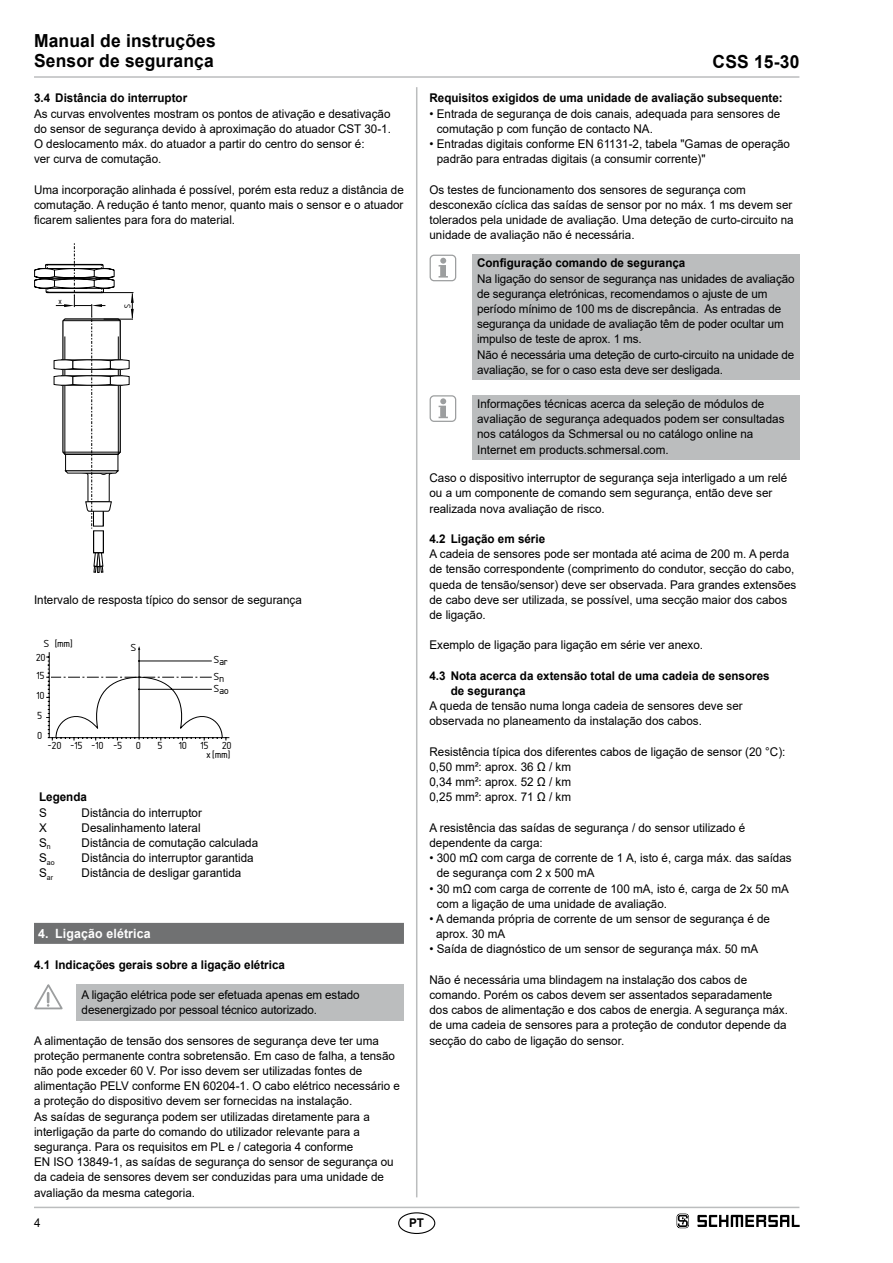
<style>
.page{position:relative;width:893px;height:1263px;background:#fff}
.page>*{position:absolute;margin:0;border:0;box-sizing:border-box;transform-origin:0 0}
.t1{font:700 18px/20.2px "Arial";letter-spacing:.01em;color:#000}
.t2{font:16.05px/15.8px "Isonorm 3098";color:#000;scale:1.08 1}
.t3{font:13.5px "Isonorm 3098";color:#000}
.t4{font:700 12.75px "Arial";letter-spacing:.01em;color:#fff}
.t5{font:12px/15.1px "Arial";color:#000}
.t6{font:700 12px/15.1px "Arial";color:#000}
.t7{font:7.2px "Arial";color:#000}
</style>
<div class="page">
<hr style="left:34px;top:1207px;width:765px;height:1px;background:#bbbdbe">
<hr style="left:34px;top:76px;width:765px;height:2px;background:#bbbdbe">
<hr style="left:416px;top:87px;width:1px;height:1110px;background:#bbbdbe">
<div style="left:398px;top:1212px;width:37px;height:22px;border:1px solid #000;border-radius:50%"></div>
<div style="left:34px;top:923px;width:370px;height:21px;background:#707172"></div>
<svg style="left:34px;top:243px;width:100px;height:330px"></svg>
<hr style="left:49px;top:652px;width:1px;height:86px;background:#000">
<hr style="left:49px;top:737px;width:180px;height:1px;background:#000">
<hr style="left:139px;top:649px;width:1px;height:90px;background:#000">
<svg style="left:46px;top:656px;width:181px;height:84px"></svg>
<div style="left:77px;top:984px;width:327px;height:36px;background:#bbbdbe"></div>
<svg style="left:34px;top:984px;width:29px;height:26px"></svg>
<div style="left:472px;top:254px;width:327px;height:126px;background:#bbbdbe"></div>
<svg style="left:439px;top:258px;width:9px;height:20px"></svg>
<div style="left:430px;top:255px;width:26px;height:26px;border:1px solid #9c9e9f;border-radius:4px"></div>
<div style="left:472px;top:395px;width:327px;height:65px;background:#bbbdbe"></div>
<svg style="left:439px;top:398px;width:9px;height:20px"></svg>
<div style="left:430px;top:395px;width:26px;height:27px;border:1px solid #9c9e9f;border-radius:4px"></div>
<svg style="left:677px;top:1213px;width:12px;height:15px"></svg>
<svg style="left:697px;top:1215px;width:102px;height:12px"></svg>
<h1 class="t1" style="left:34px;top:31px;width:183px">Manual de instruções<br>Sensor de segurança</h1>
<p class="t6" style="left:34px;top:91px;width:155px">3.4 Distância do interruptor</p>
<p class="t5" style="left:34px;top:106px;width:358px">As curvas envolventes mostram os pontos de ativação e desativação do sensor de segurança devido à aproximação do atuador CST 30-1.<br>O deslocamento máx. do atuador a partir do centro do sensor é:<br>ver curva de comutação.</p>
<p class="t5" style="left:34px;top:182px;width:371px;text-align:justify">Uma incorporação alinhada é possível, porém esta reduz a distância de comutação. A redução é tanto menor, quanto mais o sensor e o atuador ficarem salientes para fora do material.</p>
<p class="t3" style="left:59px;top:292px;width:5px">x</p>
<p class="t3" style="left:118px;top:308px;width:6px;rotate:-90deg">S</p>
<p class="t5" style="left:34px;top:592px;width:269px">Intervalo de resposta típico do sensor de segurança</p>
<h2 class="t2" style="left:44px;top:634px;width:28px">S [mm]</h2>
<h2 class="t2" style="left:36px;top:647px;width:10px">20</h2>
<h2 class="t2" style="left:37px;top:666px;width:9px">15</h2>
<h2 class="t2" style="left:37px;top:686px;width:9px">10</h2>
<h2 class="t2" style="left:38px;top:706px;width:6px">5</h2>
<h2 class="t2" style="left:38px;top:725px;width:6px">0</h2>
<h2 class="t2" style="left:131px;top:637px;width:7px">S</h2>
<h2 class="t2" style="left:214px;top:652px;width:15px">Sar<br>Sn</h2>
<h2 class="t2" style="left:214px;top:680px;width:16px">Sao</h2>
<h2 class="t2" style="left:48px;top:735px;width:70px">-20 -15 -10 -5</h2>
<h2 class="t2" style="left:158px;top:735px;width:70px">5 10 15 20</h2>
<h2 class="t2" style="left:137px;top:735px;width:6px">0</h2>
<h2 class="t2" style="left:207px;top:745px;width:24px">x[mm]</h2>
<p class="t6" style="left:39px;top:790px;width:49px">Legenda</p>
<p class="t5" style="left:39px;top:805px;width:9px">S</p>
<p class="t5" style="left:82px;top:805px;width:122px">Distância do interruptor</p>
<p class="t5" style="left:39px;top:820px;width:9px">X</p>
<p class="t5" style="left:82px;top:820px;width:121px">Desalinhamento lateral</p>
<p class="t5" style="left:39px;top:835px;width:13px">S<sub>n</sub></p>
<p class="t5" style="left:82px;top:835px;width:178px">Distância de comutação calculada</p>
<p class="t7" style="left:39px;top:857px;width:17px"><sup>S</sup>ao</p>
<p class="t5" style="left:82px;top:850px;width:174px">Distância do interruptor garantida</p>
<p class="t7" style="left:39px;top:872px;width:15px"><sup>S</sup>ar</p>
<p class="t5" style="left:82px;top:865px;width:161px">Distância de desligar garantida</p>
<p class="t4" style="left:38px;top:925px;width:114px">4. Ligação elétrica</p>
<p class="t6" style="left:34px;top:957px;width:252px">4.1 Indicações gerais sobre a ligação elétrica</p>
<p class="t5" style="left:82px;top:987px;width:279px">A ligação elétrica pode ser efetuada apenas em estado desenergizado por pessoal técnico autorizado.</p>
<p class="t5" style="left:34px;top:1033px;width:367px">A alimentação de tensão dos sensores de segurança deve ter uma proteção permanente contra sobretensão. Em caso de falha, a tensão não pode exceder 60 V. Por isso devem ser utilizadas fontes de alimentação PELV conforme EN 60204-1. O cabo elétrico necessário e a proteção do dispositivo devem ser fornecidas na instalação.<br>As saídas de segurança podem ser utilizadas diretamente para a interligação da parte do comando do utilizador relevante para a segurança. Para os requisitos em PL e / categoria 4 conforme<br>EN ISO 13849-1, as saídas de segurança do sensor de segurança ou da cadeia de sensores devem ser conduzidas para uma unidade de avaliação da mesma categoria.</p>
<h1 class="t1" style="left:713px;top:52px;width:88px">CSS 15-30</h1>
<p class="t6" style="left:429px;top:91px;width:355px">Requisitos exigidos de uma unidade de avaliação subsequente:</p>
<p class="t5" style="left:437px;top:106px;width:345px;text-indent:-7px">• Entrada de segurança de dois canais, adequada para sensores de comutação p com função de contacto NA.</p>
<p class="t5" style="left:437px;top:136px;width:355px;text-indent:-7px">• Entradas digitais conforme EN 61131-2, tabela "Gamas de operação padrão para entradas digitais (a consumir corrente)"</p>
<p class="t5" style="left:429px;top:182px;width:366px">Os testes de funcionamento dos sensores de segurança com desconexão cíclica das saídas de sensor por no máx. 1 ms devem ser tolerados pela unidade de avaliação. Uma deteção de curto-circuito na unidade de avaliação não é necessária.</p>
<p class="t6" style="left:477px;top:256px;width:210px">Configuração comando de segurança</p>
<p class="t5" style="left:477px;top:271px;width:319px">Na ligação do sensor de segurança nas unidades de avaliação de segurança eletrónicas, recomendamos o ajuste de um período mínimo de 100 ms de discrepância. As entradas de segurança da unidade de avaliação têm de poder ocultar um impulso de teste de aprox. 1 ms.<br>Não é necessária uma deteção de curto-circuito na unidade de avaliação, se for o caso esta deve ser desligada.</p>
<p class="t5" style="left:477px;top:396px;width:309px">Informações técnicas acerca da seleção de módulos de avaliação de segurança adequados podem ser consultadas nos catálogos da Schmersal ou no catálogo online na Internet em products.schmersal.com.</p>
<p class="t5" style="left:429px;top:470px;width:359px">Caso o dispositivo interruptor de segurança seja interligado a um relé ou a um componente de comando sem segurança, então deve ser realizada nova avaliação de risco.</p>
<p class="t6" style="left:429px;top:531px;width:117px">4.2 Ligação em série</p>
<p class="t5" style="left:429px;top:546px;width:368px">A cadeia de sensores pode ser montada até acima de 200 m. A perda de tensão correspondente (comprimento do condutor, secção do cabo, queda de tensão/sensor) deve ser observada. Para grandes extensões de cabo deve ser utilizada, se possível, uma secção maior dos cabos de ligação.</p>
<p class="t5" style="left:429px;top:638px;width:273px">Exemplo de ligação para ligação em série ver anexo.</p>
<p class="t6" style="left:451px;top:668px;width:320px;text-indent:-21px">4.3 Nota acerca da extensão total de uma cadeia de sensores de segurança</p>
<p class="t5" style="left:429px;top:698px;width:315px">A queda de tensão numa longa cadeia de sensores deve ser observada no planeamento da instalação dos cabos.</p>
<p class="t5" style="left:429px;top:744px;width:357px">Resistência típica dos diferentes cabos de ligação de sensor (20 °C):<br>0,50 mm²: aprox. 36 Ω / km<br>0,34 mm²: aprox. 52 Ω / km<br>0,25 mm²: aprox. 71 Ω / km</p>
<p class="t5" style="left:429px;top:820px;width:317px">A resistência das saídas de segurança / do sensor utilizado é dependente da carga:</p>
<p class="t5" style="left:437px;top:850px;width:356px;text-indent:-7px">• 300 mΩ com carga de corrente de 1 A, isto é, carga máx. das saídas de segurança com 2 x 500 mA</p>
<p class="t5" style="left:437px;top:881px;width:354px;text-indent:-7px">• 30 mΩ com carga de corrente de 100 mA, isto é, carga de 2x 50 mA com a ligação de uma unidade de avaliação.</p>
<p class="t5" style="left:436px;top:911px;width:335px;text-indent:-7px">• A demanda própria de corrente de um sensor de segurança é de aprox. 30 mA</p>
<p class="t5" style="left:429px;top:941px;width:330px">• Saída de diagnóstico de um sensor de segurança máx. 50 mA</p>
<p class="t5" style="left:429px;top:972px;width:359px">Não é necessária uma blindagem na instalação dos cabos de comando. Porém os cabos devem ser assentados separadamente dos cabos de alimentação e dos cabos de energia. A segurança máx. de uma cadeia de sensores para a proteção de condutor depende da secção do cabo de ligação do sensor.</p>
<p class="t5" style="left:34px;top:1215px;width:8px">4</p>
<p class="t6" style="left:409px;top:1215px;width:16px">PT</p>
</div>
